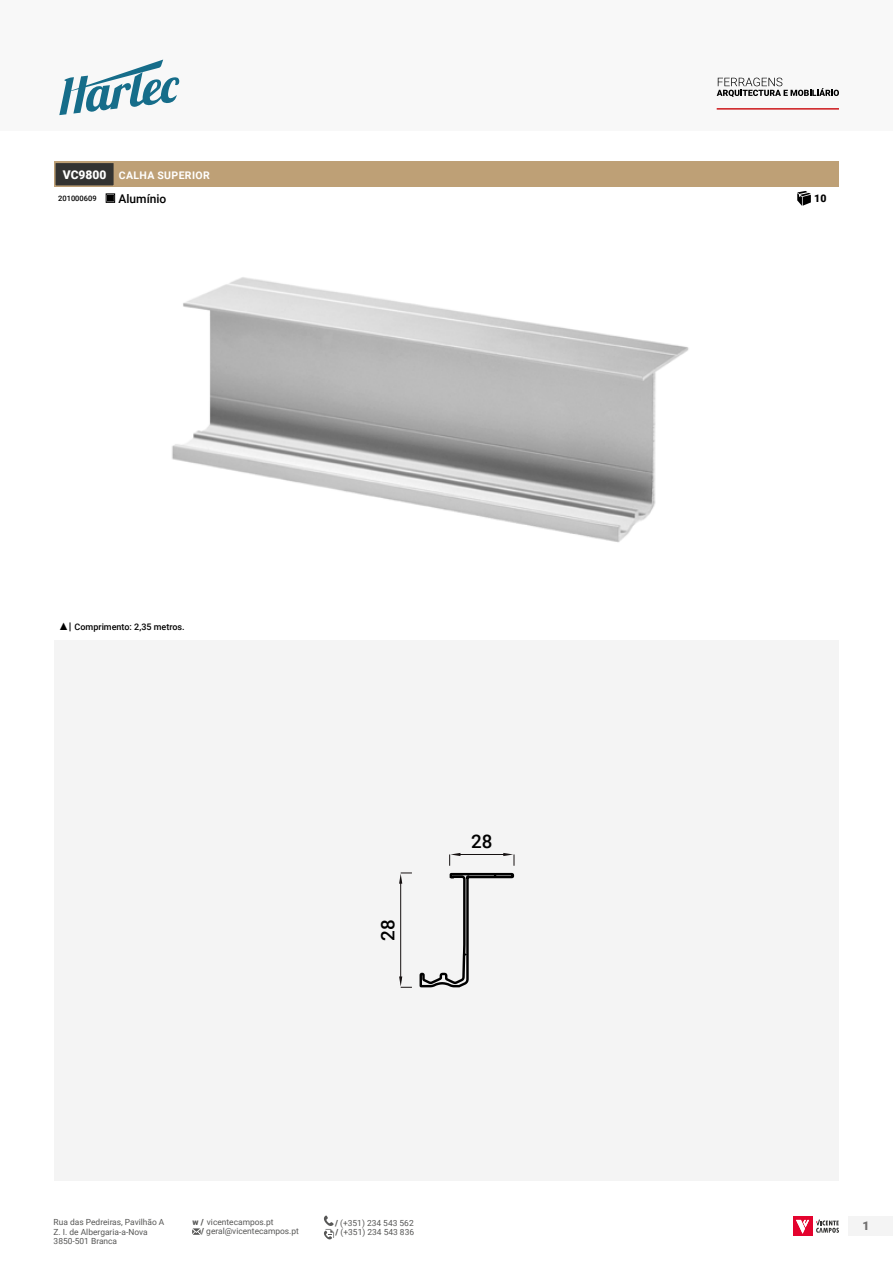
<style>
.page{position:relative;width:893px;height:1263px;background:#fff}
.page>*{position:absolute;margin:0;border:0;box-sizing:border-box;transform-origin:0 0}
.t1{font:500 18.75px "Roboto";color:#000}
.t2{font:500 12px "Roboto";color:#000}
.t3{font:900 12px "Roboto";color:#706f6f}
.t4{font:700 10.5px "Roboto";letter-spacing:.035em;color:#fff}
.t5{font:900 10.5px "Roboto";color:#000}
.t6{font:500 9px "Roboto";color:#000}
.t7{font:8.4px/9.6px "Roboto";color:#575756}
.t8{font:500 7.5px "Roboto";color:#000}
.s1{font-weight:900;font-size:12px}
.s2{font-family:"Times New Roman";font-weight:400;font-size:10.5px}
.s3{font-weight:900;font-size:10.5px}
.s4{font-weight:900}
</style>
<div class="page">
<div style="left:0;top:0;width:893px;height:131px;background:#f8f8f8"></div>
<svg style="left:59px;top:60px;width:120px;height:55px"></svg>
<div style="left:849px;top:1216px;width:44px;height:20px;background:#f4f4f4"></div>
<svg style="left:717px;top:78px;width:122px;height:19px"></svg>
<hr style="left:717px;top:108px;width:122px;height:2px;background:#cd171a">
<div style="left:793px;top:1216px;width:19px;height:20px;background:#e4032e"></div>
<svg style="left:796px;top:1220px;width:13px;height:14px"></svg>
<svg style="left:816px;top:1219px;width:23px;height:14px"></svg>
<svg style="left:192px;top:1228px;width:9px;height:7px"></svg>
<svg style="left:324px;top:1215px;width:10px;height:24px"></svg>
<img style="left:172px;top:277px;width:517px;height:266px">
<div style="left:54px;top:162px;width:785px;height:25px;background:#bea076"></div>
<div style="left:54px;top:162px;width:61px;height:25px;background:#333332;border:2px solid #bea076"></div>
<svg style="left:797px;top:191px;width:14px;height:15px"></svg>
<div style="left:106px;top:194px;width:9px;height:9px;border:1px solid #000"></div>
<div style="left:107px;top:195px;width:7px;height:6px;border:1px solid #000"></div>
<div style="left:54px;top:640px;width:785px;height:540px;background:#f4f4f4"></div>
<svg style="left:419px;top:853px;width:96px;height:135px"></svg>
<hr style="left:400px;top:880px;width:1px;height:100px;background:#171212">
<svg style="left:399px;top:976px;width:13px;height:12px"></svg>
<svg style="left:399px;top:872px;width:13px;height:12px"></svg>
<p class="t4" style="left:63px;top:168px;width:148px"><span class="s1">VC9800</span> CALHA SUPERIOR</p>
<p class="t8" style="left:58px;top:193px;width:40px">201000609</p>
<h2 class="t2" style="left:119px;top:190px;width:49px">Alumínio</h2>
<p class="t5" style="left:814px;top:191px;width:14px">10</p>
<p class="t6" style="left:58px;top:620px;width:128px"><span class="s2">▲</span><span class="s3">|</span> Comprimento: 2,35 metros.</p>
<h1 class="t1" style="left:375px;top:941px;width:23px;rotate:-90deg">28</h1>
<h1 class="t1" style="left:471px;top:829px;width:23px">28</h1>
<p class="t7" style="left:54px;top:1217px;width:112px">Rua das Pedreiras, Pavilhão A</p>
<p class="t7" style="left:335px;top:1217px;width:80px"><span class="s4">/</span> (+351) 234 543 562</p>
<p class="t7" style="left:54px;top:1226px;width:96px">Z. I. de Albergaria-a-Nova<br>3850-501 Branca</p>
<p class="t7" style="left:201px;top:1217px;width:99px;line-height:9.1px;text-indent:-9px"><span class="s4">w /</span> vicentecampos.pt<br><span class="s4">/</span> geral@vicentecampos.pt</p>
<p class="t7" style="left:336px;top:1227px;width:80px"><span class="s4">/</span> (+351) 234 543 836</p>
<h2 class="t3" style="left:862px;top:1217px;width:8px">1</h2>
</div>
